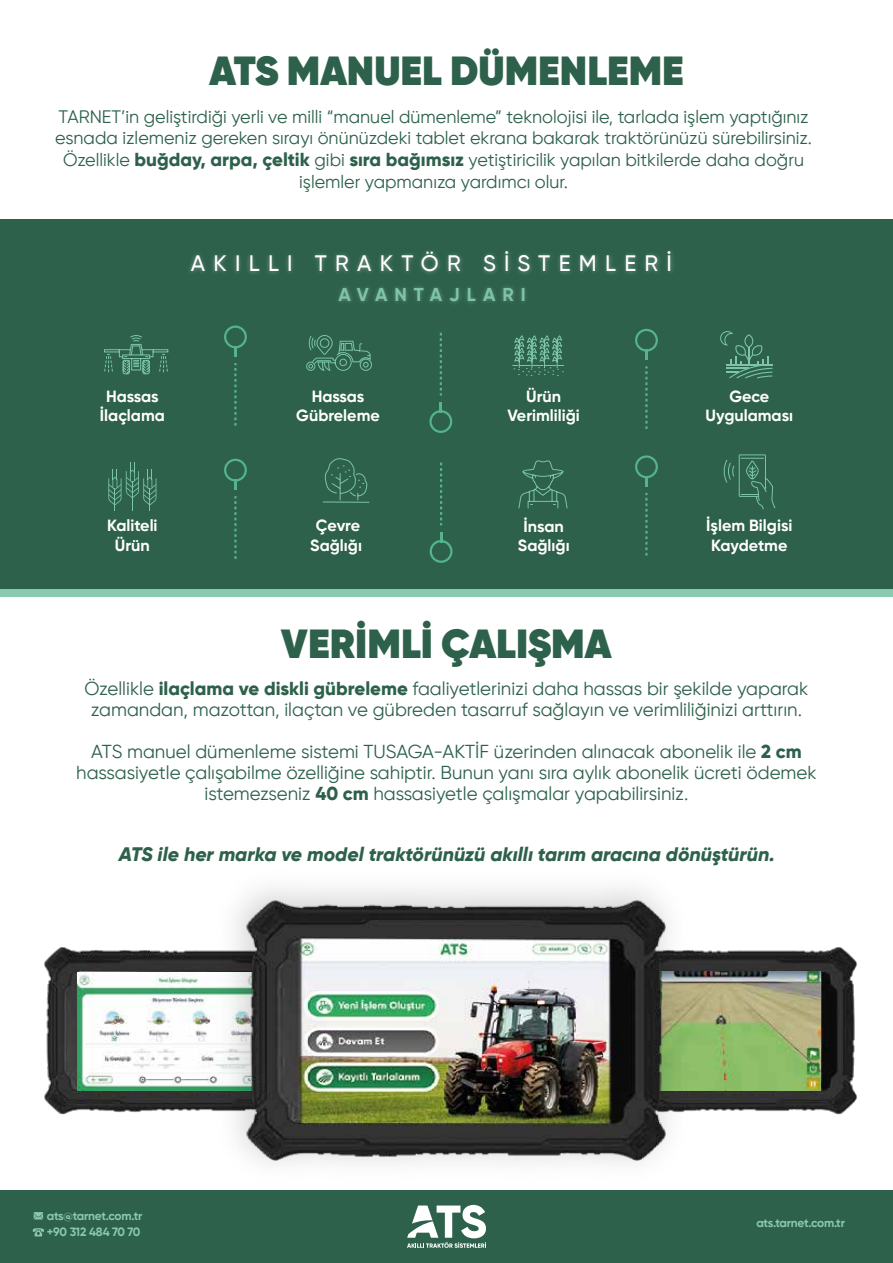
<style>
.page{position:relative;width:893px;height:1263px;background:#fff}
.page>*{position:absolute;margin:0;border:0;box-sizing:border-box;transform-origin:0 0}
.t1{font:800 40.5px "Gilroy";color:#2d614b}
.t2{font:500 22.35px "Gilroy";letter-spacing:.375em;color:#fff}
.t3{font:italic 800 19.5px "Gilroy";color:#2d614b}
.t4{font:18.75px/21px "Gilroy";color:#2d614b;text-align:center}
.t5{font:700 18.6px "Gilroy";letter-spacing:.375em;color:#7cc4aa}
.t6{font:18px/21.6px "Gilroy";color:#2d614b;text-align:center}
.t7{font:700 16.2px/19.4px "Gilroy";color:#fff;text-align:center}
.t8{font:700 12px/16.5px "Gilroy";letter-spacing:-.02em;color:#8ac9ae}
.s1{font-weight:800;font-size:18.75px}
.s2{font-weight:800}
</style>
<div class="page">
<div style="left:0;top:219px;width:893px;height:371px;background:#2d614b"></div>
<div style="left:0;top:590px;width:893px;height:7px;background:#8ac9ae"></div>
<img style="left:190px;top:251px;width:483px;height:23px">
<img style="left:338px;top:286px;width:188px;height:17px">
<svg style="left:234px;top:363px;width:3px;height:63px"></svg>
<svg style="left:224px;top:325px;width:23px;height:31px"></svg>
<svg style="left:440px;top:333px;width:2px;height:62px"></svg>
<svg style="left:429px;top:402px;width:23px;height:31px"></svg>
<svg style="left:645px;top:366px;width:3px;height:63px"></svg>
<svg style="left:635px;top:329px;width:23px;height:31px"></svg>
<svg style="left:645px;top:493px;width:3px;height:63px"></svg>
<svg style="left:635px;top:455px;width:23px;height:31px"></svg>
<svg style="left:440px;top:463px;width:2px;height:62px"></svg>
<svg style="left:430px;top:532px;width:22px;height:31px"></svg>
<svg style="left:234px;top:496px;width:3px;height:63px"></svg>
<svg style="left:224px;top:459px;width:23px;height:30px"></svg>
<svg style="left:108px;top:462px;width:48px;height:49px"></svg>
<div style="left:0;top:1190px;width:893px;height:73px;background:#2d614b"></div>
<img style="left:44px;top:947px;width:131px;height:168px">
<img style="left:78px;top:973px;width:97px;height:118px">
<img style="left:721px;top:947px;width:136px;height:168px">
<img style="left:721px;top:971px;width:100px;height:119px">
<img style="left:175px;top:950px;width:546px;height:255px">
<img style="left:224px;top:887px;width:456px;height:278px">
<svg style="left:518px;top:460px;width:50px;height:49px"></svg>
<svg style="left:723px;top:454px;width:53px;height:56px"></svg>
<svg style="left:323px;top:458px;width:47px;height:45px"></svg>
<svg style="left:512px;top:335px;width:52px;height:41px"></svg>
<svg style="left:104px;top:335px;width:65px;height:40px"></svg>
<svg style="left:306px;top:335px;width:66px;height:36px"></svg>
<svg style="left:720px;top:331px;width:52px;height:47px"></svg>
<svg style="left:33px;top:1228px;width:11px;height:8px"></svg>
<svg style="left:34px;top:1212px;width:9px;height:7px"></svg>
<svg style="left:407px;top:1205px;width:79px;height:43px"></svg>
<h1 class="t1" style="left:209px;top:45px;width:476px">ATS MANUEL DÜMENLEME</h1>
<p class="t6" style="left:55px;top:105px;width:758px">TARNET’in geliştirdiği yerli ve milli “manuel dümenleme” teknolojisi ile, tarlada işlem yaptığınız esnada izlemeniz gereken sırayı önünüzdeki tablet ekrana bakarak traktörünüzü sürebilirsiniz.<br>Özellikle <span class="s1">buğday, arpa, çeltik</span> gibi <span class="s1">sıra bağımsız</span> yetiştiricilik yapılan bitkilerde daha doğru işlemler yapmanıza yardımcı olur.</p>
<p class="t2" style="left:191px;top:249px;width:483px">AKILLI TRAKTÖR SİSTEMLERİ</p>
<p class="t5" style="left:338px;top:283px;width:189px">AVANTAJLARI</p>
<p class="t7" style="left:100px;top:386px;width:66px">Hassas<br>İlaçlama</p>
<p class="t7" style="left:296px;top:386px;width:85px">Hassas<br>Gübreleme</p>
<p class="t7" style="left:507px;top:386px;width:74px">Ürün<br>Verimliliği</p>
<p class="t7" style="left:706px;top:386px;width:89px">Gece<br>Uygulaması</p>
<p class="t7" style="left:107px;top:516px;width:52px">Kaliteli<br>Ürün</p>
<p class="t7" style="left:706px;top:516px;width:88px">İşlem Bilgisi<br>Kaydetme</p>
<p class="t7" style="left:310px;top:516px;width:53px">Çevre<br>Sağlığı</p>
<p class="t7" style="left:518px;top:516px;width:53px">İnsan<br>Sağlığı</p>
<h1 class="t1" style="left:281px;top:618px;width:332px">VERİMLİ ÇALIŞMA</h1>
<p class="t4" style="left:85px;top:677px;width:725px">Özellikle <span class="s2">ilaçlama ve diskli gübreleme</span> faaliyetlerinizi daha hassas bir şekilde yaparak zamandan, mazottan, ilaçtan ve gübreden tasarruf sağlayın ve verimliliğinizi arttırın.</p>
<p class="t4" style="left:76px;top:740px;width:742px">ATS manuel dümenleme sistemi TUSAGA-AKTİF üzerinden alınacak abonelik ile <span class="s2">2 cm </span>hassasiyetle çalışabilme özelliğine sahiptir. Bunun yanı sıra aylık abonelik ücreti ödemek istemezseniz <span class="s2">40 cm</span> hassasiyetle çalışmalar yapabilirsiniz.</p>
<p class="t3" style="left:119px;top:842px;width:657px">ATS ile her marka ve model traktörünüzü akıllı tarım aracına dönüştürün.</p>
<p class="t8" style="left:47px;top:1207px;width:97px">ats@tarnet.com.tr +90 312 484 70 70</p>
<p class="t8" style="left:756px;top:1215px;width:90px">ats.tarnet.com.tr</p>
</div>
